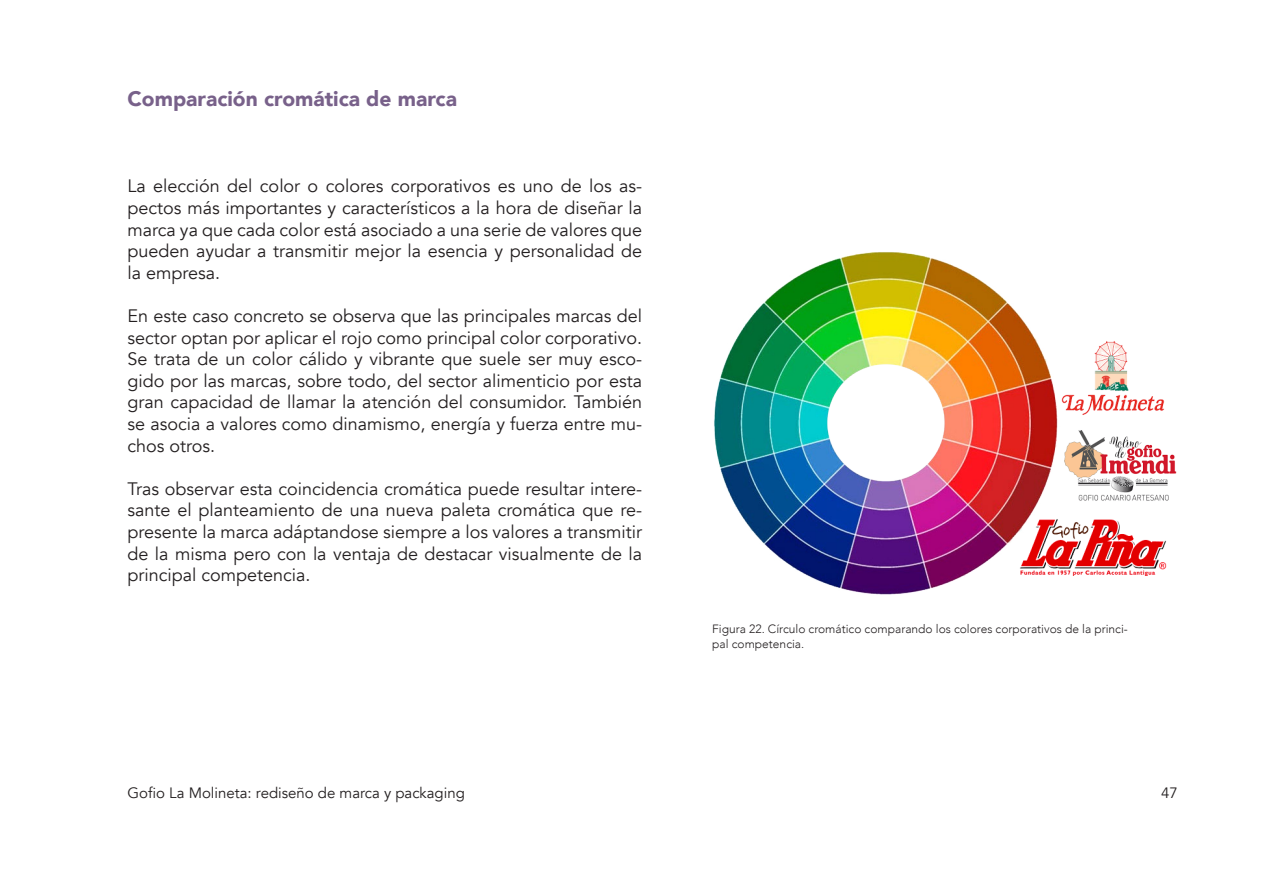
<style>
.page{position:relative;width:1263px;height:893px;background:#fff}
.page>*{position:absolute;margin:0;border:0;box-sizing:border-box;transform-origin:0 0}
.t1{font:900 21px "Avenir";color:#78618a}
.t2{font:18px/21.6px "Avenir";color:#231f20;text-align:justify}
.t3{font:15px "Avenir";color:#231f20}
.t4{font:300 12px/14.4px "Avenir";color:#231f20}
</style>
<div class="page">
<img style="left:1080px;top:341px;width:85px;height:74px">
<img style="left:1080px;top:519px;width:87px;height:57px">
<img style="left:1080px;top:430px;width:97px;height:71px">
<img style="left:714px;top:252px;width:366px;height:343px">
<p class="t1" style="left:128px;top:81px;width:331px">Comparación cromática de marca</p>
<p class="t2" style="left:128px;top:176px;width:516px">La elección del color o colores corporativos es uno de los as&shy;pectos más importantes y característicos a la hora de diseñar la marca ya que cada color está asociado a una serie de valores que pueden ayudar a transmitir mejor la esencia y personalidad de la empresa.</p>
<p class="t2" style="left:128px;top:305px;width:516px">En este caso concreto se observa que las principales marcas del sector optan por aplicar el rojo como principal color corporativo.<br>Se trata de un color cálido y vibrante que suele ser muy esco&shy;gido por las marcas, sobre todo, del sector alimenticio por esta gran capacidad de llamar la atención del consumidor. También se asocia a valores como dinamismo, energía y fuerza entre mu&shy;chos otros.</p>
<p class="t2" style="left:128px;top:478px;width:516px">Tras observar esta coincidencia cromática puede resultar intere&shy;sante el planteamiento de una nueva paleta cromática que re&shy;presente la marca adáptandose siempre a los valores a transmitir de la misma pero con la ventaja de destacar visualmente de la principal competencia.</p>
<p class="t4" style="left:712px;top:622px;width:417px">Figura 22. Círculo cromático comparando los colores corporativos de la princi&shy;pal competencia.</p>
<p class="t3" style="left:128px;top:784px;width:339px">Gofio La Molineta: rediseño de marca y packaging</p>
<p class="t3" style="left:1161px;top:784px;width:18px">47</p>
</div>
